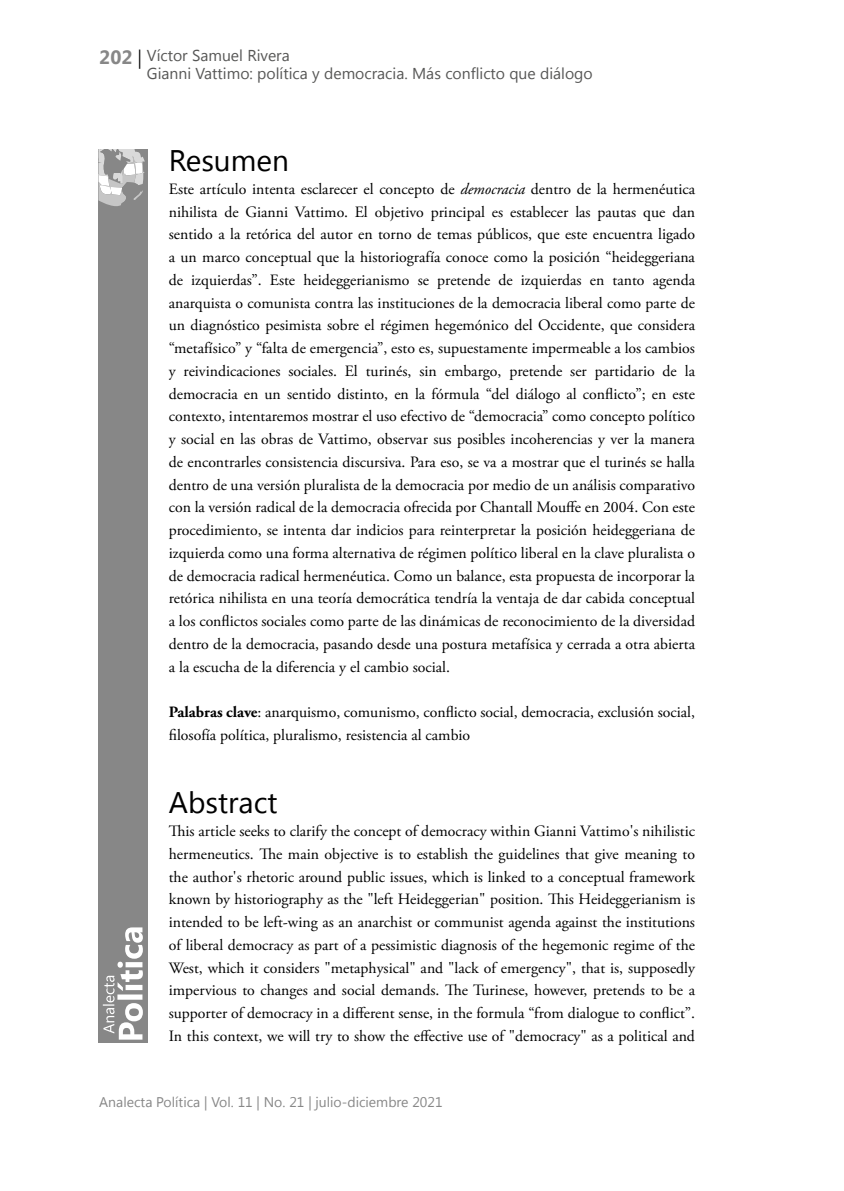
<style>
.page{position:relative;width:844px;height:1191px;background:#fff}
.page>*{position:absolute;margin:0;border:0;box-sizing:border-box;transform-origin:0 0}
.t1{font:29.75px "Segoe UI";color:#000}
.t2{font:700 19.25px "Segoe UI";color:#878787}
.t3{font:15.75px/22.8px "Adobe Garamond Pro";color:#000;text-align:justify}
.t4{font:15.75px/18px "Segoe UI";color:#575756}
.t5{font:14px "Segoe UI";color:#878787}
.s1{font-family:"Adobe Garamond Pro";font-weight:400;color:#000}
.s2{font-style:italic}
.s3{font-weight:700}
</style>
<div class="page">
<div style="left:98px;top:149px;width:50px;height:893px;background:#878787"></div>
<svg style="left:103px;top:927px;width:40px;height:112px"></svg>
<svg style="left:98px;top:149px;width:47px;height:57px"></svg>
<p class="t4" style="left:147px;top:46px;width:447px">Víctor Samuel Rivera<br>Gianni Vattimo: política y democracia. Más conflicto que diálogo</p>
<p class="t2" style="left:99px;top:43px;width:44px">202 <span class="s1">|</span></p>
<h1 class="t1" style="left:169px;top:140px;width:121px">Resumen</h1>
<p class="t3" style="left:169px;top:178px;width:527px">Este artículo intenta esclarecer el concepto de <span class="s2">democracia</span> dentro de la hermenéutica nihilista de Gianni Vattimo. El objetivo principal es establecer las pautas que dan sentido a la retórica del autor en torno de temas públicos, que este encuentra ligado a un marco conceptual que la historiografía conoce como la posición “heideggeriana de izquierdas”. Este heideggerianismo se pretende de izquierdas en tanto agenda anarquista o comunista contra las instituciones de la democracia liberal como parte de un diagnóstico pesimista sobre el régimen hegemónico del Occidente, que considera “metafísico” y “falta de emergencia”, esto es, supuestamente impermeable a los cambios y reivindicaciones sociales. El turinés, sin embargo, pretende ser partidario de la democracia en un sentido distinto, en la fórmula “del diálogo al conflicto”; en este contexto, intentaremos mostrar el uso efectivo de “democracia” como concepto político y social en las obras de Vattimo, observar sus posibles incoherencias y ver la manera de encontrarles consistencia discursiva. Para eso, se va a mostrar que el turinés se halla dentro de una versión pluralista de la democracia por medio de un análisis comparativo con la versión radical de la democracia ofrecida por Chantall Mouffe en 2004. Con este procedimiento, se intenta dar indicios para reinterpretar la posición heideggeriana de izquierda como una forma alternativa de régimen político liberal en la clave pluralista o de democracia radical hermenéutica. Como un balance, esta propuesta de incorporar la retórica nihilista en una teoría democrática tendría la ventaja de dar cabida conceptual a los conflictos sociales como parte de las dinámicas de reconocimiento de la diversidad dentro de la democracia, pasando desde una postura metafísica y cerrada a otra abierta a la escucha de la diferencia y el cambio social.</p>
<p class="t3" style="left:169px;top:701px;width:527px"><span class="s3">Palabras clave</span>: anarquismo, comunismo, conflicto social, democracia, exclusión social, filosofía política, pluralismo, resistencia al cambio</p>
<h1 class="t1" style="left:169px;top:782px;width:110px">Abstract</h1>
<p class="t3" style="left:169px;top:820px;width:527px">This article seeks to clarify the concept of democracy within Gianni Vattimo's nihilistic hermeneutics. The main objective is to establish the guidelines that give meaning to the author's rhetoric around public issues, which is linked to a conceptual framework known by historiography as the "left Heideggerian" position. This Heideggerianism is intended to be left-wing as an anarchist or communist agenda against the institutions of liberal democracy as part of a pessimistic diagnosis of the hegemonic regime of the West, which it considers "metaphysical" and "lack of emergency", that is, supposedly impervious to changes and social demands. The Turinese, however, pretends to be a supporter of democracy in a different sense, in the formula “from dialogue to conflict”.<br>In this context, we will try to show the effective use of "democracy" as a political and</p>
<p class="t5" style="left:99px;top:1092px;width:345px">Analecta Política | Vol. 11 | No. 21 | julio-diciembre 2021</p>
</div>
